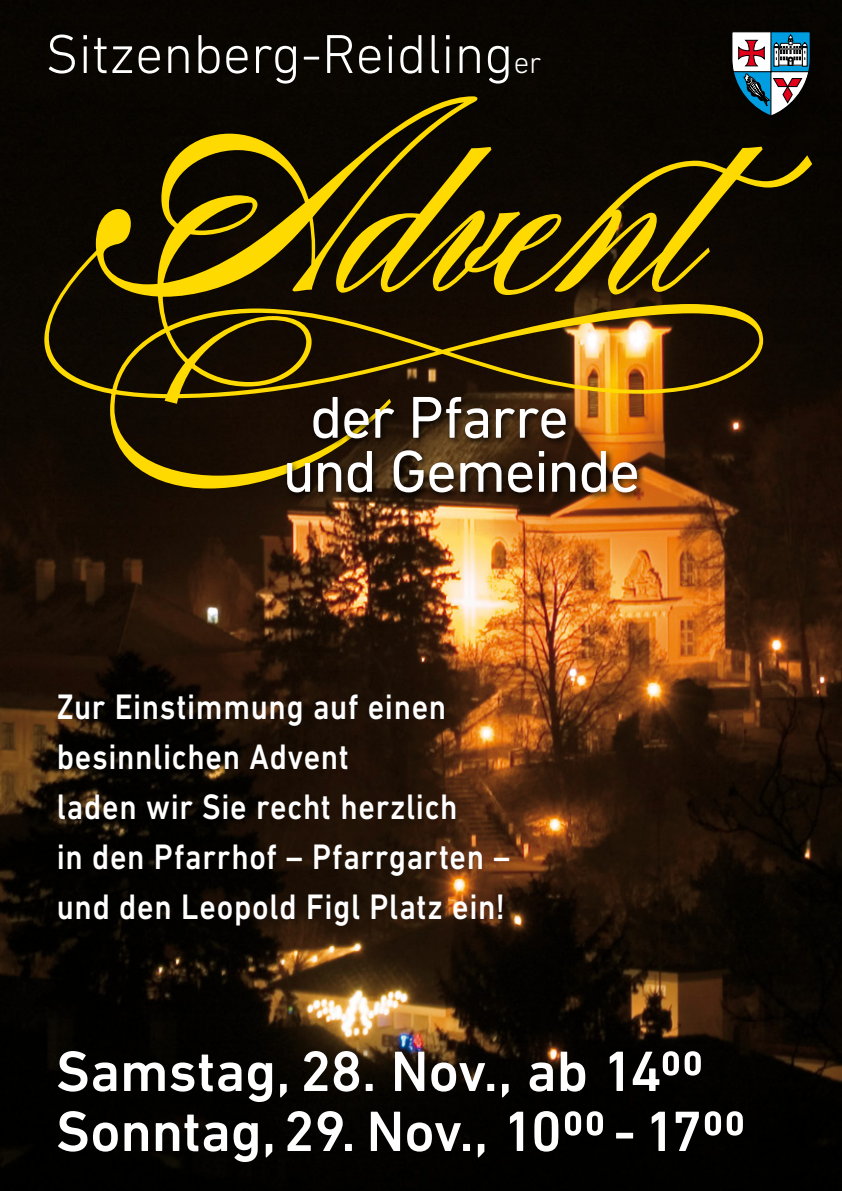
<style>
.page{position:relative;width:842px;height:1191px;background:#fff}
.page>*{position:absolute;margin:0;border:0;box-sizing:border-box;transform-origin:0 0}
.t1{font:60px/54px "DIN Next LT Pro";letter-spacing:-.02em;color:#fff}
.t2{font:500 57.8px/60px "DIN Next LT Pro";letter-spacing:-.005em;color:#fff}
.t3{font:300 55.8px "DIN Next LT Pro";color:#fff}
.t4{font:500 36px/50px "DIN Next LT Pro";letter-spacing:.02em;color:#fff;scale:.88 1}
.s1{font-size:31px}
</style>
<div class="page">
<img style="left:0;top:0;width:842px;height:1191px">
<div style="left:725px;top:31px;width:104px;height:108px;background:#080400"></div>
<svg style="left:732px;top:31px;width:78px;height:85px"></svg>
<svg style="left:43px;top:246px;width:721px;height:243px;background:#45300b"></svg>
<svg style="left:95px;top:95px;width:383px;height:310px;background:#3b2f02"></svg>
<svg style="left:335px;top:136px;width:478px;height:160px;background:#3f3401"></svg>
<div style="left:284px;top:393px;width:362px;height:108px;background:#000;opacity:.8"></div>
<h3 class="t3" style="left:45px;top:22px;width:498px">Sitzenberg-Reidling<span class="s1">er</span></h3>
<h1 class="t1" style="left:283px;top:389px;width:359px;text-indent:28px">der Pfarre und Gemeinde</h1>
<p class="t4" style="left:57px;top:681px;width:516px">Zur Einstimmung auf einen besinnlichen Advent<br>laden wir Sie recht herzlich<br>in den Pfarrhof – Pfarrgarten – und den Leopold Figl Platz ein!</p>
<h2 class="t2" style="left:56px;top:1041px;width:690px">Samstag, 28. Nov., ab 1400<br>Sonntag,29. Nov., 1000- 1700</h2>
</div>
